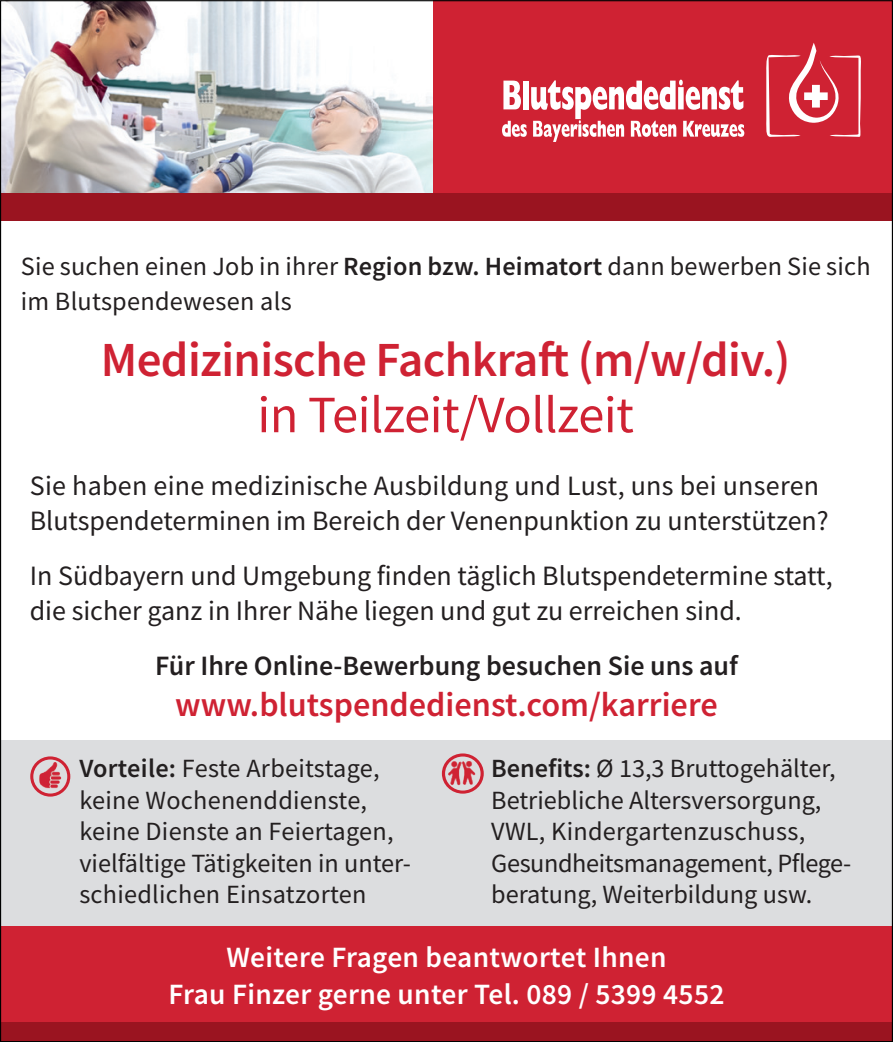
<style>
.page{position:relative;width:893px;height:1042px;background:#fff}
.page>*{position:absolute;margin:0;border:0;box-sizing:border-box;transform-origin:0 0}
.t1{font:52.5px "Source Sans Pro";letter-spacing:-.01em;color:#cf2233}
.t2{font:600 49px "Source Sans Pro";letter-spacing:-.01em;color:#cf2233}
.t3{font:600 34.3px "Source Sans Pro";color:#cf2233}
.t4{font:600 29.4px/36.8px "Source Sans Pro";letter-spacing:.01em;color:#fff;text-align:center}
.t5{font:28px/35px "Source Sans Pro";color:#231f20}
.t6{font:600 28px "Source Sans Pro";color:#231f20}
.t7{font:26.25px/31.5px "Source Sans Pro";color:#231f20}
.s1{font-weight:600}
</style>
<div class="page">
<div style="left:0;top:191px;width:893px;height:30px;background:#9a1420"></div>
<div style="left:11px;top:0;width:882px;height:193px;background:#cf2233"></div>
<img style="left:2px;top:2px;width:430px;height:190px">
<svg style="left:502px;top:80px;width:242px;height:62px"></svg>
<svg style="left:766px;top:43px;width:95px;height:94px"></svg>
<div style="left:0;top:740px;width:893px;height:186px;background:#dcdddf"></div>
<svg style="left:442px;top:761px;width:42px;height:32px"></svg>
<img style="left:443px;top:753px;width:36px;height:37px">
<svg style="left:30px;top:756px;width:40px;height:40px"></svg>
<img style="left:38px;top:761px;width:23px;height:29px">
<div style="left:0;top:1021px;width:893px;height:20px;background:#9a1420"></div>
<div style="left:0;top:926px;width:893px;height:96px;background:#cf2233"></div>
<p class="t7" style="left:21px;top:249px;width:851px;line-height:35px">Sie suchen einen Job in ihrer <span class="s1">Region bzw. Heimatort</span> dann bewerben Sie sich im Blutspendewesen als</p>
<h2 class="t2" style="left:101px;top:328px;width:691px">Medizinische Fachkraft (m/w/div.)</h2>
<h1 class="t1" style="left:257px;top:381px;width:378px">in Teilzeit/Vollzeit</h1>
<p class="t5" style="left:30px;top:468px;width:800px">Sie haben eine medizinische Ausbildung und Lust, uns bei unseren<br>Blutspendeterminen im Bereich der Venenpunktion zu unterstützen?</p>
<p class="t5" style="left:30px;top:558px;width:804px">In Südbayern und Umgebung finden täglich Blutspendetermine statt, die sicher ganz in Ihrer Nähe liegen und gut zu erreichen sind.</p>
<p class="t6" style="left:155px;top:647px;width:584px">Für Ihre Online-Bewerbung besuchen Sie uns auf</p>
<h3 class="t3" style="left:175px;top:682px;width:544px">www.blutspendedienst.com/karriere</h3>
<p class="t7" style="left:79px;top:753px;width:333px"><span class="s1">Vorteile:</span> Feste Arbeitstage, keine Wochenenddienste, keine Dienste an Feiertagen, vielfältige Tätigkeiten in unter&shy;schiedlichen Einsatzorten</p>
<p class="t7" style="left:491px;top:753px;width:362px"><span class="s1">Benefits:</span> Ø 13,3 Bruttogehälter,<br>Betriebliche Altersversorgung,<br>VWL, Kindergartenzuschuss,<br>Gesundheitsmanagement, Pflege&shy;beratung, Weiterbildung usw.</p>
<p class="t4" style="left:169px;top:938px;width:557px">Weitere Fragen beantwortet Ihnen<br>Frau Finzer gerne unter Tel. 089 / 5399 4552</p>
</div>
